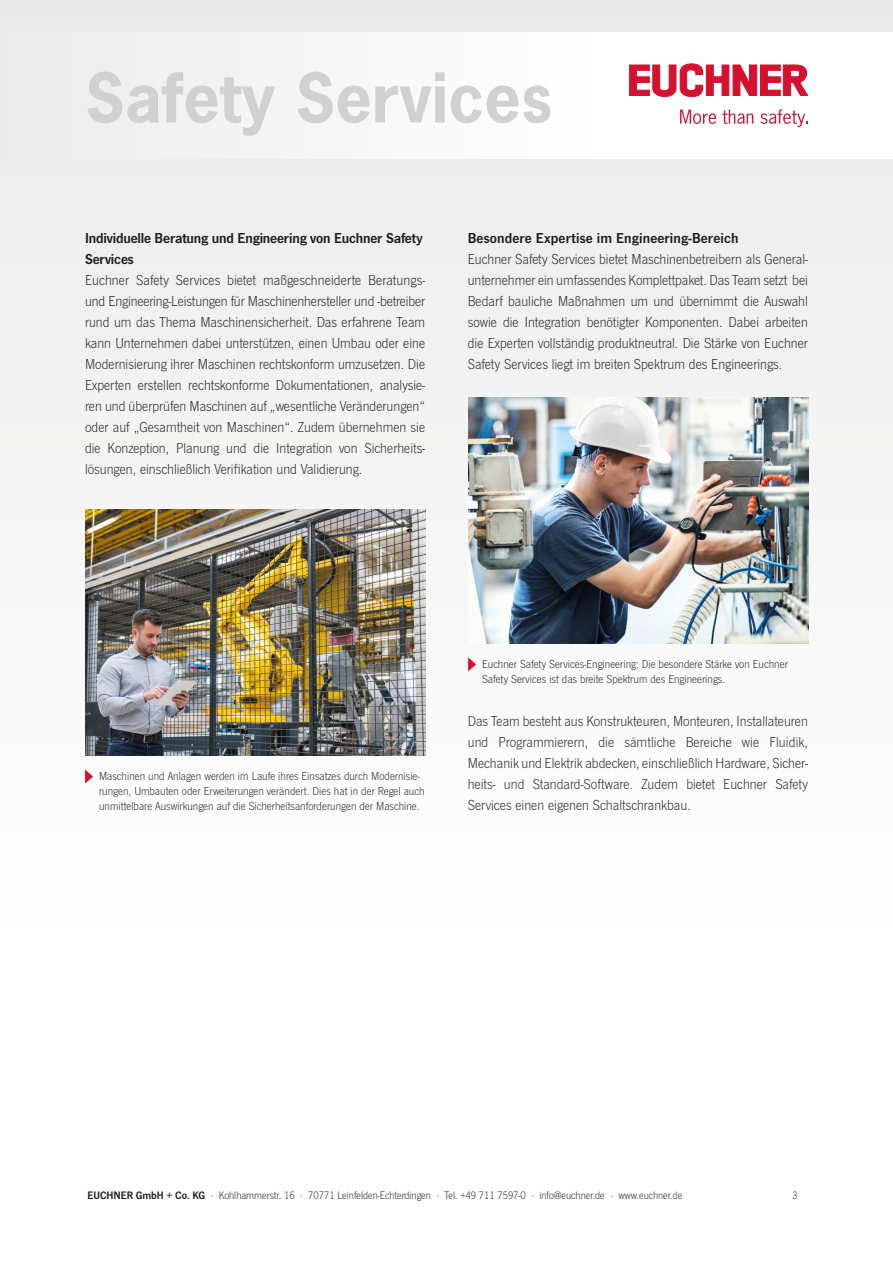
<style>
.page{position:relative;width:893px;height:1263px;background:#fff}
.page>*{position:absolute;margin:0;border:0;box-sizing:border-box;transform-origin:0 0}
.t1{font:700 64.5px "News Gothic Std";color:#d1d1d1}
.t2{font:300 15px/21px "News Got";color:#1d1d1b;text-align:justify}
.t3{font:15px/21px "News Got Dem";letter-spacing:-.01em;color:#1d1d1b}
.t4{font:15px "News Got Dem";letter-spacing:.01em;color:#1d1d1b}
.t5{font:300 12px/15px "News Got";color:#1d1d1b}
.t6{font:300 11.25px "News Got";letter-spacing:-.005em;color:#1d1d1b}
.s1{font-family:"News Got Dem";font-weight:400}
</style>
<div class="page">
<div style="left:0;top:0;width:893px;height:963px;background:#f4f4f4"></div>
<div style="left:0;top:32px;width:893px;height:127px;background:#f9f9f9"></div>
<svg style="left:629px;top:64px;width:179px;height:33px"></svg>
<svg style="left:680px;top:110px;width:36px;height:14px"></svg>
<svg style="left:722px;top:110px;width:31px;height:14px"></svg>
<svg style="left:760px;top:109px;width:48px;height:18px"></svg>
<img style="left:85px;top:509px;width:340px;height:247px">
<svg style="left:85px;top:769px;width:8px;height:14px"></svg>
<img style="left:468px;top:397px;width:340px;height:247px">
<svg style="left:468px;top:657px;width:8px;height:14px"></svg>
<h1 class="t1" style="left:85px;top:55px;width:469px">Safety Services</h1>
<p class="t3" style="left:85px;top:227px;width:339px">Individuelle Beratung und Engineering von Euchner Safety<br>Services</p>
<p class="t2" style="left:85px;top:269px;width:342px">Euchner Safety Services bietet maßgeschneiderte Beratungs&shy;und Engineering-Leistungen für Maschinenhersteller und -betreiber rund um das Thema Maschinensicherheit. Das erfahrene Team kann Unternehmen dabei unterstützen, einen Umbau oder eine Modernisierung ihrer Maschinen rechtskonform umzusetzen. Die Experten erstellen rechtskonforme Dokumentationen, analysie&shy;ren und überprüfen Maschinen auf „wesentliche Veränderungen“ oder auf „Gesamtheit von Maschinen“. Zudem übernehmen sie die Konzeption, Planung und die Integration von Sicherheits&shy;lösungen, einschließlich Verifikation und Validierung.</p>
<p class="t4" style="left:468px;top:229px;width:272px">Besondere Expertise im Engineering-Bereich</p>
<p class="t2" style="left:468px;top:248px;width:342px">Euchner Safety Services bietet Maschinenbetreibern als General&shy;unternehmer ein umfassendes Komplettpaket. Das Team setzt bei Bedarf bauliche Maßnahmen um und übernimmt die Auswahl sowie die Integration benötigter Komponenten. Dabei arbeiten die Experten vollständig produktneutral. Die Stärke von Euchner Safety Services liegt im breiten Spektrum des Engineerings.</p>
<p class="t5" style="left:99px;top:769px;width:327px">Maschinen und Anlagen werden im Laufe ihres Einsatzes durch Modernisie&shy;rungen, Umbauten oder Erweiterungen verändert. Dies hat in der Regel auch unmittelbare Auswirkungen auf die Sicherheitsanforderungen der Maschine.</p>
<p class="t5" style="left:482px;top:657px;width:307px">Euchner Safety Services-Engineering: Die besondere Stärke von Euchner<br>Safety Services ist das breite Spektrum des Engineerings.</p>
<p class="t2" style="left:468px;top:710px;width:342px">Das Team besteht aus Konstrukteuren, Monteuren, Installateuren und Programmierern, die sämtliche Bereiche wie Fluidik, Mechanik und Elektrik abdecken, einschließlich Hardware, Sicher&shy;heits- und Standard-Software. Zudem bietet Euchner Safety Services einen eigenen Schaltschrankbau.</p>
<p class="t6" style="left:87px;top:1189px;width:596px"><span class="s1">EUCHNER GmbH + Co. KG</span> · Kohlhammerstr. 16 · 70771 Leinfelden-Echterdingen · Tel. +49 711 7597-0 · info@euchner.de · www.euchner.de</p>
<p class="t6" style="left:792px;top:1189px;width:7px">3</p>
</div>
